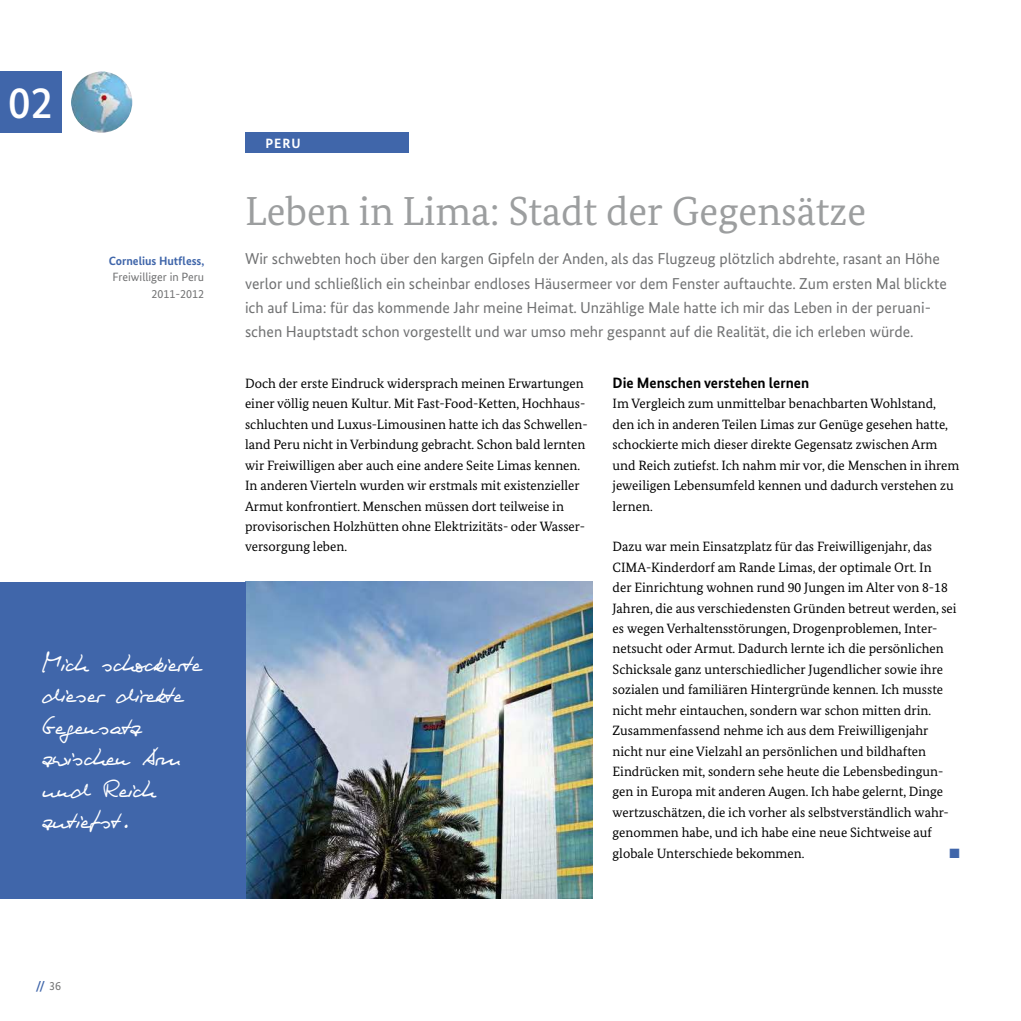
<style>
.page{position:relative;width:1021px;height:1021px;background:#fff}
.page>*{position:absolute;margin:0;border:0;box-sizing:border-box;transform-origin:0 0}
.t1{font:500 45px "Bundes Sans";color:#fff}
.t2{font:40.5px "Bundes Serif";color:#9c9e9f}
.t3{font:27px/31.5px "HEIKESCHRIFT";color:#fff}
.t4{font:15.75px/24px "Bundes Sans";color:#707172}
.t5{font:700 15px "Bundes Sans";color:#000}
.t6{font:13.5px/20.4px "Bundes Serif";color:#000}
.t7{font:700 13.5px "Bundes Sans";color:#fff}
.t8{font:13.5px "Zapf Dingbats";color:#4066aa}
.t9{font:12px/16.5px "Bundes Sans";color:#707172;text-align:right}
.t10{font:700 12px "Bundes Sans";color:#4066aa}
.s1{font-weight:400;color:#707172}
</style>
<div class="page">
<div style="left:0;top:71px;width:61px;height:62px;background:#4066aa"></div>
<div style="left:245px;top:133px;width:163px;height:20px;background:#4066aa"></div>
<img style="left:245px;top:582px;width:347px;height:316px">
<div style="left:0;top:582px;width:245px;height:316px;background:#4066aa"></div>
<img style="left:71px;top:71px;width:61px;height:62px;border-radius:31px">
<h1 class="t1" style="left:8px;top:75px;width:47px">02</h1>
<p class="t10" style="left:109px;top:253px;width:97px">Cornelius Hutfless,</p>
<p class="t9" style="left:113px;top:268px;width:93px">Freiwilliger in Peru<br>2011-2012</p>
<h3 class="t3" style="left:43px;top:647px;width:160px">Mich schockierte dieser direkte<br>Gegensatz zwischen Arm und Reich zutiefst.</h3>
<p class="t7" style="left:265px;top:135px;width:37px">peru</p>
<h2 class="t2" style="left:245px;top:186px;width:622px">Leben in Lima: Stadt der Gegensätze</h2>
<p class="t4" style="left:245px;top:247px;width:703px">Wir schwebten hoch über den kargen Gipfeln der Anden, als das Flugzeug plötzlich abdrehte, rasant an Höhe verlor und schließlich ein scheinbar endloses Häusermeer vor dem Fenster auftauchte. Zum ersten Mal blickte ich auf Lima: für das kommende Jahr meine Heimat. Unzählige Male hatte ich mir das Leben in der peruani&shy;schen Hauptstadt schon vorgestellt und war umso mehr gespannt auf die Realität, die ich erleben würde.</p>
<p class="t6" style="left:245px;top:373px;width:344px">Doch der erste Eindruck widersprach meinen Erwartungen einer völlig neuen Kultur. Mit Fast-Food-Ketten, Hochhaus&shy;schluchten und Luxus-Limousinen hatte ich das Schwellen&shy;land Peru nicht in Verbindung gebracht. Schon bald lernten wir Freiwilligen aber auch eine andere Seite Limas kennen.<br>In anderen Vierteln wurden wir erstmals mit existenzieller Armut konfrontiert. Menschen müssen dort teilweise in provisorischen Holzhütten ohne Elektrizitäts- oder Wasser&shy;versorgung leben.</p>
<p class="t5" style="left:612px;top:373px;width:198px">Die Menschen verstehen lernen</p>
<p class="t6" style="left:612px;top:393px;width:348px">Im Vergleich zum unmittelbar benachbarten Wohlstand, den ich in anderen Teilen Limas zur Genüge gesehen hatte, schockierte mich dieser direkte Gegensatz zwischen Arm und Reich zutiefst. Ich nahm mir vor, die Menschen in ihrem jeweiligen Lebensumfeld kennen und dadurch verstehen zu lernen.</p>
<p class="t6" style="left:612px;top:536px;width:345px">Dazu war mein Einsatzplatz für das Freiwilligenjahr, das CIMA-Kinderdorf am Rande Limas, der optimale Ort. In<br>der Einrichtung wohnen rund 90 Jungen im Alter von 8-18<br>Jahren, die aus verschiedensten Gründen betreut werden, sei es wegen Verhaltensstörungen, Drogenproblemen, Inter&shy;netsucht oder Armut. Dadurch lernte ich die persönlichen Schicksale ganz unterschiedlicher Jugendlicher sowie ihre sozialen und familiären Hintergründe kennen. Ich musste nicht mehr eintauchen, sondern war schon mitten drin.<br>Zusammenfassend nehme ich aus dem Freiwilligenjahr nicht nur eine Vielzahl an persönlichen und bildhaften Eindrücken mit, sondern sehe heute die Lebensbedingun&shy;gen in Europa mit anderen Augen. Ich habe gelernt, Dinge wertzuschätzen, die ich vorher als selbstverständlich wahr&shy;genommen habe, und ich habe eine neue Sichtweise auf globale Unterschiede bekommen.</p>
<p class="t8" style="left:949px;top:846px;width:12px">■</p>
<p class="t10" style="left:36px;top:978px;width:27px">// <span class="s1">36</span></p>
</div>
